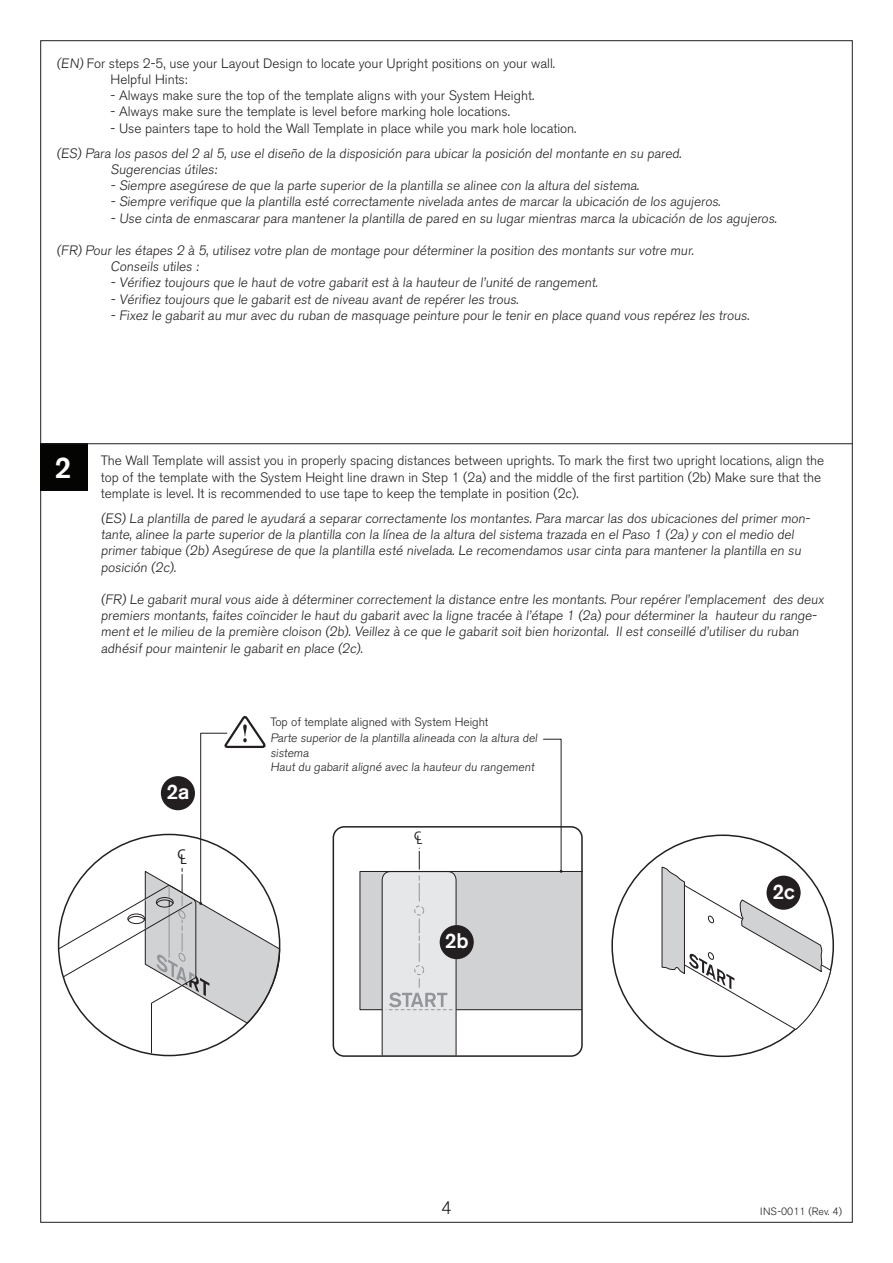
<style>
.page{position:relative;width:893px;height:1263px;background:#fff}
.page>*{position:absolute;margin:0;border:0;box-sizing:border-box;transform-origin:0 0}
.t1{font:500 30px "Akzidenz Grotesk BE";color:#fff}
.t2{font:500 21px "Akzidenz Grotesk BE";color:#fff}
.t3{font:300 18px "Akzidenz Grotesk BE";color:#231f20}
.t4{font:14.25px "Myriad Pro";color:#231f20}
.t5{font:300 13.5px/16.2px "Akzidenz Grotesk BE";color:#231f20}
.t6{font:12.45px "Myriad Pro";color:#231f20}
.t7{font:300 12px/14.4px "Akzidenz Grotesk BE";color:#231f20}
.t8{font:300 10.5px "Akzidenz Grotesk BE";color:#231f20}
</style>
<div class="page">
<div style="left:40px;top:444px;width:48px;height:47px;background:#040503"></div>
<hr style="left:40px;top:443px;width:812px;height:1px;background:#231f20">
<svg style="left:359px;top:739px;width:224px;height:317px"></svg>
<div style="left:440px;top:925px;width:34px;height:34px;background:#231f20;border-radius:50%"></div>
<svg style="left:661px;top:866px;width:170px;height:164px"></svg>
<svg style="left:58px;top:715px;width:223px;height:338px"></svg>
<p class="t5" style="left:57px;top:55px;width:500px">(EN) For steps 2-5, use your Layout Design to locate your Upright positions on your wall.</p>
<p class="t5" style="left:111px;top:72px;width:79px">Helpful Hints:</p>
<p class="t5" style="left:111px;top:88px;width:425px">- Always make sure the top of the template aligns with your System Height.</p>
<p class="t5" style="left:111px;top:104px;width:401px">- Always make sure the template is level before marking hole locations.</p>
<p class="t5" style="left:111px;top:120px;width:467px">- Use painters tape to hold the Wall Template in place while you mark hole location.</p>
<p class="t5" style="left:57px;top:145px;width:628px">(ES) Para los pasos del 2 al 5, use el diseño de la disposición para ubicar la posición del montante en su pared.</p>
<p class="t5" style="left:111px;top:162px;width:110px">Sugerencias útiles:</p>
<p class="t5" style="left:111px;top:178px;width:532px">- Siempre asegúrese de que la parte superior de la plantilla se alinee con la altura del sistema.</p>
<p class="t5" style="left:111px;top:194px;width:613px">- Siempre verifique que la plantilla esté correctamente nivelada antes de marcar la ubicación de los agujeros.</p>
<p class="t5" style="left:111px;top:210px;width:670px">- Use cinta de enmascarar para mantener la plantilla de pared en su lugar mientras marca la ubicación de los agujeros.</p>
<p class="t5" style="left:57px;top:243px;width:640px">(FR) Pour les étapes 2 à 5, utilisez votre plan de montage pour déterminer la position des montants sur votre mur.</p>
<p class="t5" style="left:111px;top:259px;width:91px">Conseils utiles :</p>
<p class="t5" style="left:111px;top:275px;width:490px">- Vérifiez toujours que le haut de votre gabarit est à la hauteur de l’unité de rangement.</p>
<p class="t5" style="left:111px;top:291px;width:411px">- Vérifiez toujours que le gabarit est de niveau avant de repérer les trous.</p>
<p class="t5" style="left:111px;top:307px;width:642px">- Fixez le gabarit au mur avec du ruban de masquage peinture pour le tenir en place quand vous repérez les trous.</p>
<p class="t1" style="left:54px;top:449px;width:18px">2</p>
<p class="t5" style="left:101px;top:453px;width:725px">The Wall Template will assist you in properly spacing distances between uprights. To mark the first two upright locations, align the top of the template with the System Height line drawn in Step 1 (2a) and the middle of the first partition (2b) Make sure that the template is level. It is recommended to use tape to keep the template in position (2c).</p>
<p class="t5" style="left:101px;top:510px;width:713px">(ES) La plantilla de pared le ayudará a separar correctamente los montantes. Para marcar las dos ubicaciones del primer mon&shy;tante, alinee la parte superior de la plantilla con la línea de la altura del sistema trazada en el Paso 1 (2a) y con el medio del primer tabique (2b) Asegúrese de que la plantilla esté nivelada. Le recomendamos usar cinta para mantener la plantilla en su posición (2c).</p>
<p class="t5" style="left:101px;top:591px;width:726px">(FR) Le gabarit mural vous aide à déterminer correctement la distance entre les montants. Pour repérer l’emplacement des deux premiers montants, faites coïncider le haut du gabarit avec la ligne tracée à l’étape 1 (2a) pour déterminer la hauteur du range&shy;ment et le milieu de la première cloison (2b). Veillez à ce que le gabarit soit bien horizontal. Il est conseillé d’utiliser du ruban adhésif pour maintenir le gabarit en place (2c).</p>
<p class="t2" style="left:166px;top:779px;width:25px">2a</p>
<p class="t4" style="left:177px;top:848px;width:11px">CL</p>
<p class="t7" style="left:270px;top:715px;width:220px">Top of template aligned with System Height</p>
<p class="t7" style="left:270px;top:731px;width:270px">Parte superior de la plantilla alineada con la altura del sistema</p>
<p class="t7" style="left:270px;top:760px;width:267px">Haut du gabarit aligné avec la hauteur du rangement</p>
<p class="t6" style="left:414px;top:830px;width:10px">CL</p>
<p class="t2" style="left:445px;top:928px;width:26px">2b</p>
<p class="t2" style="left:772px;top:879px;width:24px">2c</p>
<p class="t3" style="left:441px;top:1197px;width:12px">4</p>
<p class="t8" style="left:760px;top:1205px;width:83px">INS-0011 (Rev. 4)</p>
</div>
